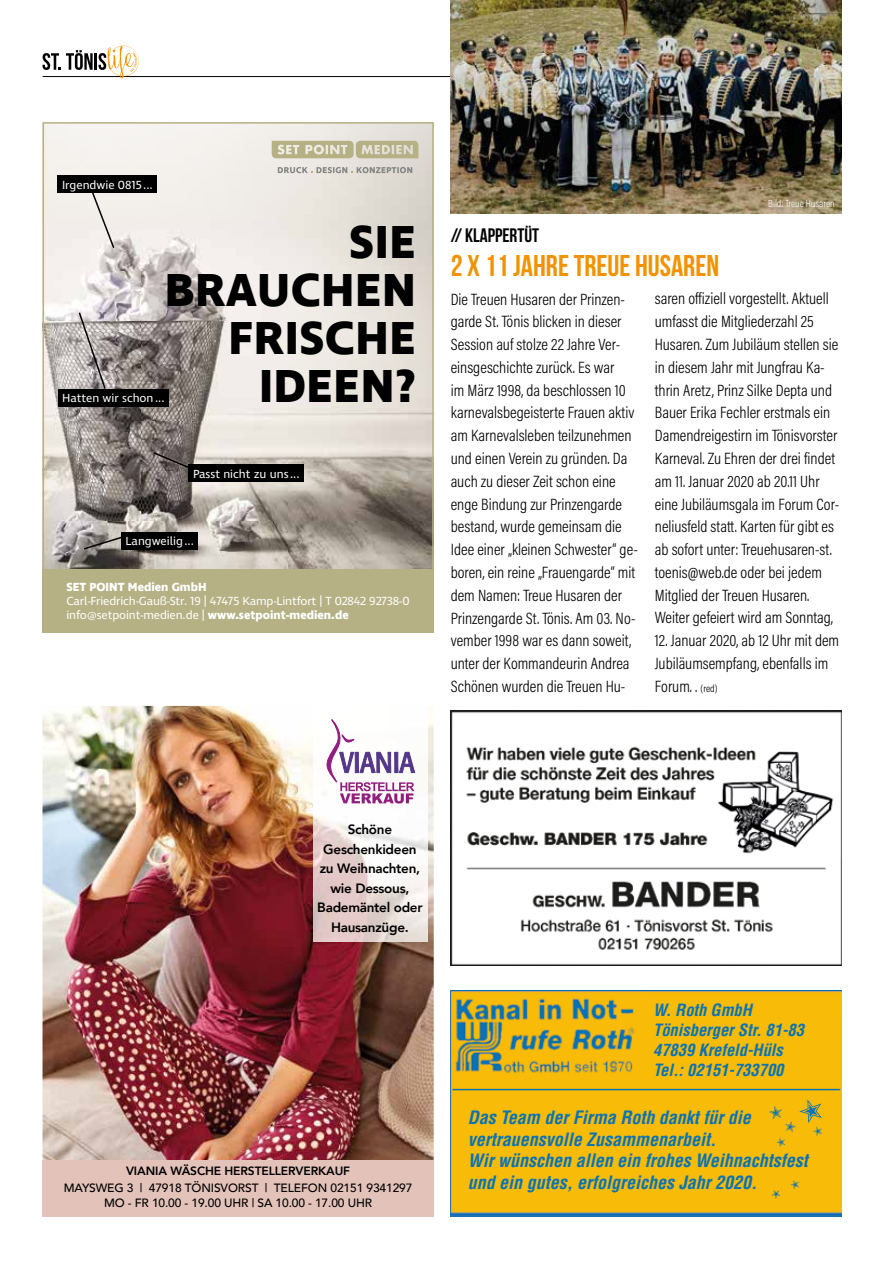
<style>
.page{position:relative;width:893px;height:1263px;background:#fff}
.page>*{position:absolute;margin:0;border:0;box-sizing:border-box;transform-origin:0 0}
.t1{font:700 47.25px/48px "Ingra";letter-spacing:.01em;color:#000;text-align:right}
.t2{font:30px "Bebas Neue";color:#f39200}
.t3{font:19.5px "Bebas Neue";color:#000}
.t4{font:italic 700 condensed 18px/21.6px "Helvetica";color:#0973b5}
.t5{font:300 16.5px/22.8px "Acumin Pro Cond";color:#000}
.t6{font:italic 700 condensed 16.5px/19.8px "Helvetica";color:#0973b5}
.t7{font:800 13.5px/19.5px "Avenir";letter-spacing:-.02em;color:#000;text-align:center}
.t8{font:12px/14.4px "Ingra";letter-spacing:-.01em;color:#fff}
.t9{font:500 12px/15px "Avenir";letter-spacing:-.01em;color:#000;text-align:center}
.t10{font:800 12px "Avenir";letter-spacing:-.01em;color:#000}
.t11{font:700 12px "Ingra";color:#fff}
.t12{font:300 10.5px "Acumin Pro Cond";color:#fff}
.s1{font-weight:700}
.s2{font-size:10.5px}
</style>
<div class="page">
<img style="left:451px;top:710px;width:391px;height:255px">
<hr style="left:892px;top:0;width:1px;height:920px;background:#feebd3">
<hr style="left:43px;top:76px;width:799px;height:1px;background:#000">
<svg style="left:43px;top:50px;width:50px;height:20px"></svg>
<hr style="left:94px;top:53px;width:3px;height:17px;background:#000">
<svg style="left:99px;top:46px;width:40px;height:32px"></svg>
<img style="left:43px;top:706px;width:391px;height:454px">
<img style="left:314px;top:706px;width:114px;height:235px">
<svg style="left:327px;top:720px;width:88px;height:83px"></svg>
<div style="left:43px;top:1160px;width:391px;height:56px;background:#e3c2ba"></div>
<img style="left:451px;top:991px;width:391px;height:225px">
<div style="left:642px;top:995px;width:198px;height:92px;background:#f8bb08"></div>
<div style="left:452px;top:1086px;width:388px;height:123px;background:#f8bb08"></div>
<svg style="left:790px;top:1180px;width:9px;height:9px"></svg>
<svg style="left:771px;top:1190px;width:10px;height:9px"></svg>
<svg style="left:769px;top:1099px;width:53px;height:48px"></svg>
<hr style="left:452px;top:1089px;width:388px;height:1px;background:#0973b5">
<img style="left:46px;top:125px;width:385px;height:444px">
<svg style="left:272px;top:141px;width:146px;height:17px;background:#c3be9b"></svg>
<svg style="left:278px;top:167px;width:134px;height:6px"></svg>
<div style="left:58px;top:175px;width:99px;height:18px;background:#000"></div>
<div style="left:58px;top:389px;width:111px;height:18px;background:#000"></div>
<div style="left:189px;top:464px;width:115px;height:18px;background:#000"></div>
<div style="left:121px;top:532px;width:77px;height:17px;background:#000"></div>
<svg style="left:90px;top:193px;width:26px;height:57px"></svg>
<svg style="left:77px;top:311px;width:30px;height:78px;background:#afaaa9"></svg>
<svg style="left:152px;top:451px;width:43px;height:20px"></svg>
<svg style="left:82px;top:535px;width:44px;height:16px"></svg>
<div style="left:43px;top:569px;width:391px;height:63px;background:#b6b184"></div>
<div style="left:43px;top:122px;width:391px;height:510px;border:2px solid #b6b184"></div>
<img style="left:451px;top:0;width:391px;height:213px">
<p class="t8" style="left:62px;top:178px;width:92px">Irgendwie 0815 ...</p>
<h1 class="t1" style="left:165px;top:221px;width:253px">SIE<br>BRAUCHEN<br>FRISCHE<br>IDEEN?</h1>
<p class="t8" style="left:62px;top:392px;width:104px">Hatten wir schon ...</p>
<p class="t8" style="left:193px;top:467px;width:108px">Passt nicht zu uns ...</p>
<p class="t8" style="left:126px;top:535px;width:70px">Langweilig ...</p>
<p class="t11" style="left:66px;top:579px;width:142px">SET POINT Medien GmbH</p>
<p class="t8" style="left:66px;top:594px;width:345px">Carl-Friedrich-Gauß-Str. 19 | 47475 Kamp-Lintfort | T 02842 92738-0 info@setpoint-medien.de | <span class="s1">www.setpoint-medien.de</span></p>
<p class="t3" style="left:451px;top:224px;width:90px">// KLAPPERTÜT</p>
<h2 class="t2" style="left:451px;top:249px;width:270px">2 X 11 JAHRE TREUE HUSAREN</h2>
<p class="t12" style="left:768px;top:196px;width:68px">Bild: Treue Husaren</p>
<p class="t5" style="left:451px;top:287px;width:189px">Die Treuen Husaren der Prinzen&shy;garde St. Tönis blicken in dieser<br>Session auf stolze 22 Jahre Ver&shy;einsgeschichte zurück. Es war<br>im März 1998, da beschlossen 10 karnevalsbegeisterte Frauen aktiv am Karnevalsleben teilzunehmen und einen Verein zu gründen. Da auch zu dieser Zeit schon eine enge Bindung zur Prinzengarde bestand, wurde gemeinsam die<br>Idee einer „kleinen Schwester“ ge&shy;boren, ein reine „Frauengarde“ mit dem Namen: Treue Husaren der<br>Prinzengarde St. Tönis. Am 03. No&shy;vember 1998 war es dann soweit, unter der Kommandeurin Andrea<br>Schönen wurden die Treuen Hu-</p>
<p class="t5" style="left:655px;top:287px;width:186px">saren offiziell vorgestellt. Aktuell umfasst die Mitgliederzahl 25<br>Husaren. Zum Jubiläum stellen sie in diesem Jahr mit Jungfrau Ka&shy;thrin Aretz, Prinz Silke Depta und Bauer Erika Fechler erstmals ein Damendreigestirn im Tönisvorster Karneval. Zu Ehren der drei findet am 11. Januar 2020 ab 20.11 Uhr eine Jubiläumsgala im Forum Cor&shy;neliusfeld statt. Karten für gibt es ab sofort unter: Treuehusaren-st. toenis@web.de oder bei jedem Mitglied der Treuen Husaren.<br>Weiter gefeiert wird am Sonntag,</p>
<p class="t5" style="left:655px;top:629px;width:186px">12. Januar 2020, ab 12 Uhr mit dem<br>Jubiläumsempfang, ebenfalls im<br>Forum. . <span class="s2">(red)</span></p>
<p class="t7" style="left:317px;top:819px;width:107px">Schöne<br>Geschenkideen zu Weihnachten, wie Dessous,<br>Bademäntel oder<br>Hausanzüge.</p>
<p class="t10" style="left:126px;top:1162px;width:226px">VIANIA WÄSCHE HERSTELLERVERKAUF</p>
<p class="t9" style="left:64px;top:1179px;width:350px">MAYSWEG 3 | 47918 TÖNISVORST | TELEFON 02151 9341297<br>MO - FR 10.00 - 19.00 UHR | SA 10.00 - 17.00 UHR</p>
<p class="t6" style="left:653px;top:1000px;width:152px">W. Roth GmbH<br>Tönisberger Str. 81-83<br>47839 Krefeld-Hüls<br>Tel.: 02151-733700</p>
<p class="t4" style="left:468px;top:1106px;width:342px">Das Team der Firma Roth dankt für die vertrauensvolle Zusammenarbeit.<br>Wir wünschen allen ein frohes Weihnachtsfest und ein gutes, erfolgreiches Jahr 2020.</p>
</div>
